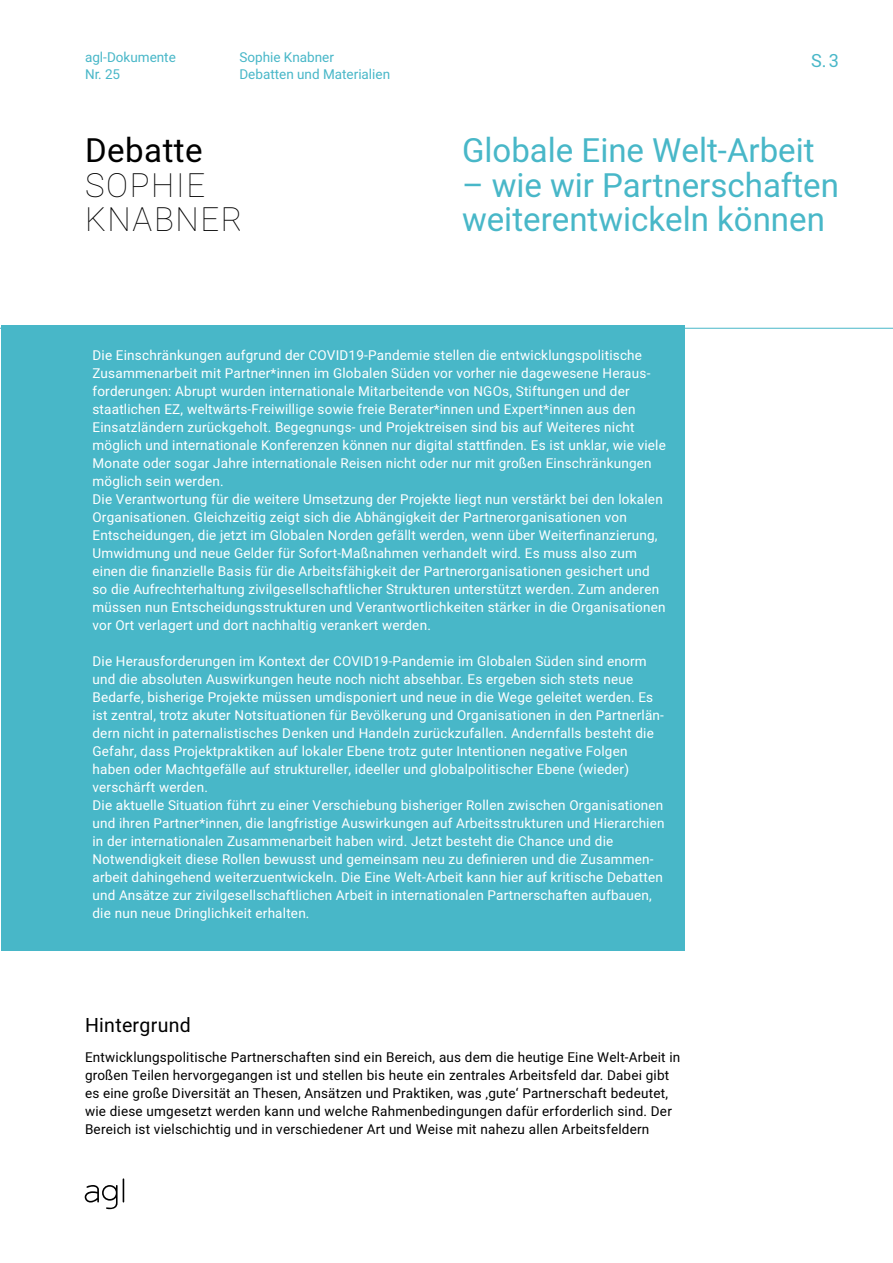
<style>
.page{position:relative;width:893px;height:1263px;background:#fff}
.page>*{position:absolute;margin:0;border:0;box-sizing:border-box;transform-origin:0 0}
.t1{font:33px/34.5px "Heebo";color:#48b7c8}
.t2{font:100 33px/34.5px "Heebo";letter-spacing:.05em;color:#000}
.t3{font:33px "Heebo";letter-spacing:.015em;color:#000}
.t4{font:19.5px "Heebo";letter-spacing:.015em;color:#000}
.t5{font:18px "Heebo";color:#48b7c8}
.t6{font:13.5px/18px "Heebo";letter-spacing:.015em;color:#fff}
.t7{font:13.5px/18px "Heebo";letter-spacing:.015em;color:#000}
.t8{font:13.5px/16.5px "Heebo";color:#48b7c8}
</style>
<div class="page">
<svg style="left:85px;top:1178px;width:39px;height:31px"></svg>
<hr style="left:0;top:328px;width:893px;height:1px;background:#48b7c8">
<div style="left:1px;top:325px;width:684px;height:625px;background:#48b7c8"></div>
<p class="t8" style="left:85px;top:49px;width:92px">agl-Dokumente<br>Nr. 25</p>
<p class="t8" style="left:239px;top:49px;width:152px">Sophie Knabner<br>Debatten und Materialien</p>
<h3 class="t5" style="left:811px;top:48px;width:29px">S.3</h3>
<h1 class="t3" style="left:85px;top:128px;width:119px">Debatte</h1>
<h1 class="t2" style="left:85px;top:167px;width:159px">SOPHIE<br>KNABNER</h1>
<h1 class="t1" style="left:462px;top:133px;width:354px">Globale Eine Welt-Arbeit</h1>
<h1 class="t1" style="left:462px;top:168px;width:378px">– wie wir Partnerschaften weiterentwickeln können</h1>
<p class="t6" style="left:92px;top:346px;width:575px">Die Einschränkungen aufgrund der COVID19-Pandemie stellen die entwicklungspolitische Zusammenarbeit mit Partner*innen im Globalen Süden vor vorher nie dagewesene Heraus&shy;forderungen: Abrupt wurden internationale Mitarbeitende von NGOs, Stiftungen und der staatlichen EZ, weltwärts-Freiwillige sowie freie Berater*innen und Expert*innen aus den Einsatzländern zurückgeholt. Begegnungs- und Projektreisen sind bis auf Weiteres nicht möglich und internationale Konferenzen können nur digital stattfinden. Es ist unklar, wie viele Monate oder sogar Jahre internationale Reisen nicht oder nur mit großen Einschränkungen möglich sein werden.<br>Die Verantwortung für die weitere Umsetzung der Projekte liegt nun verstärkt bei den lokalen Organisationen. Gleichzeitig zeigt sich die Abhängigkeit der Partnerorganisationen von Entscheidungen, die jetzt im Globalen Norden gefällt werden, wenn über Weiterfinanzierung, Umwidmung und neue Gelder für Sofort-Maßnahmen verhandelt wird. Es muss also zum einen die finanzielle Basis für die Arbeitsfähigkeit der Partnerorganisationen gesichert und so die Aufrechterhaltung zivilgesellschaftlicher Strukturen unterstützt werden. Zum anderen müssen nun Entscheidungsstrukturen und Verantwortlichkeiten stärker in die Organisationen vor Ort verlagert und dort nachhaltig verankert werden.</p>
<p class="t6" style="left:92px;top:652px;width:574px">Die Herausforderungen im Kontext der COVID19-Pandemie im Globalen Süden sind enorm und die absoluten Auswirkungen heute noch nicht absehbar. Es ergeben sich stets neue Bedarfe, bisherige Projekte müssen umdisponiert und neue in die Wege geleitet werden. Es ist zentral, trotz akuter Notsituationen für Bevölkerung und Organisationen in den Partnerlän&shy;dern nicht in paternalistisches Denken und Handeln zurückzufallen. Andernfalls besteht die Gefahr, dass Projektpraktiken auf lokaler Ebene trotz guter Intentionen negative Folgen haben oder Machtgefälle auf struktureller, ideeller und globalpolitischer Ebene (wieder) verschärft werden.<br>Die aktuelle Situation führt zu einer Verschiebung bisheriger Rollen zwischen Organisationen und ihren Partner*innen, die langfristige Auswirkungen auf Arbeitsstrukturen und Hierarchien in der internationalen Zusammenarbeit haben wird. Jetzt besteht die Chance und die Notwendigkeit diese Rollen bewusst und gemeinsam neu zu definieren und die Zusammen&shy;arbeit dahingehend weiterzuentwickeln. Die Eine Welt-Arbeit kann hier auf kritische Debatten und Ansätze zur zivilgesellschaftlichen Arbeit in internationalen Partnerschaften aufbauen, die nun neue Dringlichkeit erhalten.</p>
<h2 class="t4" style="left:85px;top:1012px;width:107px">Hintergrund</h2>
<p class="t7" style="left:85px;top:1048px;width:597px">Entwicklungspolitische Partnerschaften sind ein Bereich, aus dem die heutige Eine Welt-Arbeit in großen Teilen hervorgegangen ist und stellen bis heute ein zentrales Arbeitsfeld dar. Dabei gibt es eine große Diversität an Thesen, Ansätzen und Praktiken, was ‚gute‘ Partnerschaft bedeutet, wie diese umgesetzt werden kann und welche Rahmenbedingungen dafür erforderlich sind. Der Bereich ist vielschichtig und in verschiedener Art und Weise mit nahezu allen Arbeitsfeldern</p>
</div>
